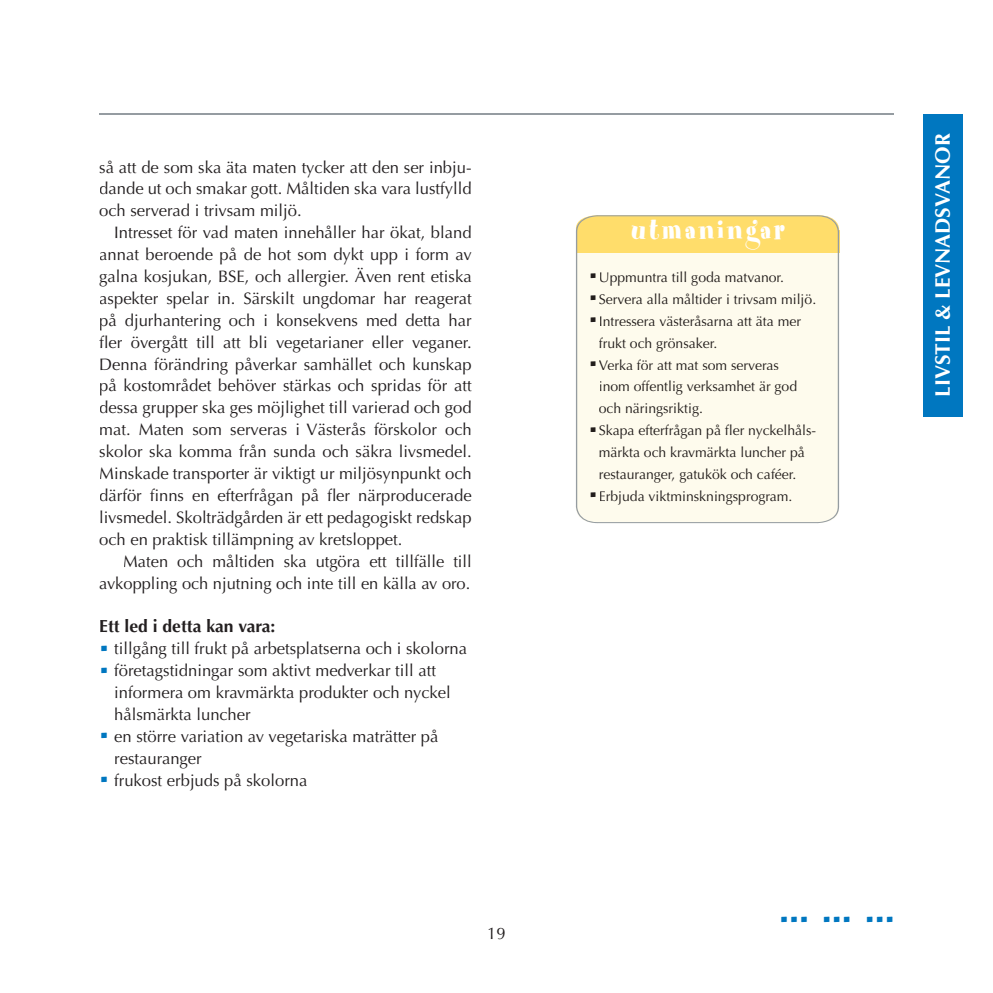
<style>
.page{position:relative;width:993px;height:993px;background:#fff}
.page>*{position:absolute;margin:0;border:0;box-sizing:border-box;transform-origin:0 0}
.t1{font:43.75px "Formata";color:#0077c0}
.t2{font:38.5px "Formata";color:#221d1b}
.t3{font:31.68px "Spumoni LP";letter-spacing:.1em;color:#fff}
.t4{font:700 21px "Optima";color:#fff}
.t5{font:700 17.5px "Optima";color:#231f20}
.t6{font:16.62px/21.9px "Optima";color:#231f20;text-align:justify}
.t7{font:14px/21.9px "Optima";color:#221d1b}
</style>
<div class="page">
<hr style="left:99px;top:113px;width:794px;height:2px;background:#959ca1">
<div style="left:923px;top:114px;width:39px;height:302px;background:#0077c0"></div>
<svg style="left:576px;top:215px;width:262px;height:308px;background:#fcf6dc"></svg>
<p class="t6" style="left:99px;top:156px;width:374px">så att de som ska äta maten tycker att den ser inbju&shy;dande ut och smakar gott. Måltiden ska vara lustfylld och serverad i trivsam miljö.</p>
<p class="t6" style="left:99px;top:222px;width:374px;text-indent:15px">Intresset för vad maten innehåller har ökat, bland annat beroende på de hot som dykt upp i form av galna kosjukan, BSE, och allergier. Även rent etiska aspekter spelar in. Särskilt ungdomar har reagerat på djurhantering och i konsekvens med detta har fler övergått till att bli vegetarianer eller veganer.<br>Denna förändring påverkar samhället och kunskap på kostområdet behöver stärkas och spridas för att dessa grupper ska ges möjlighet till varierad och god mat. Maten som serveras i Västerås förskolor och skolor ska komma från sunda och säkra livsmedel.<br>Minskade transporter är viktigt ur miljösynpunkt och därför finns en efterfrågan på fler närproducerade livsmedel. Skolträdgården är ett pedagogiskt redskap och en praktisk tillämpning av kretsloppet.</p>
<p class="t6" style="left:99px;top:550px;width:374px;text-align:right">Maten och måltiden ska utgöra ett tillfälle till avkoppling och njutning och inte till en källa av oro.</p>
<p class="t5" style="left:99px;top:616px;width:178px">Ett led i detta kan vara:</p>
<h1 class="t1" style="left:99px;top:608px;width:12px">.</h1>
<p class="t6" style="left:114px;top:637px;width:354px">tillgång till frukt på arbetsplatserna och i skolorna</p>
<h1 class="t1" style="left:99px;top:630px;width:12px">.</h1>
<p class="t6" style="left:114px;top:659px;width:338px;text-align:left">företagstidningar som aktivt medverkar till att informera om kravmärkta produkter och nyckel hålsmärkta luncher</p>
<h1 class="t1" style="left:99px;top:696px;width:12px">.</h1>
<p class="t6" style="left:114px;top:725px;width:326px">en större variation av vegetariska maträtter på restauranger</p>
<h1 class="t1" style="left:99px;top:739px;width:12px">.</h1>
<p class="t6" style="left:114px;top:769px;width:195px">frukost erbjuds på skolorna</p>
<p class="t6" style="left:487px;top:922px;width:20px">19</p>
<h3 class="t3" style="left:630px;top:213px;width:155px">utmaningar</h3>
<h2 class="t2" style="left:588px;top:241px;width:10px">.</h2>
<p class="t7" style="left:598px;top:266px;width:187px">Uppmuntra till goda matvanor.</p>
<h2 class="t2" style="left:588px;top:263px;width:10px">.</h2>
<p class="t7" style="left:598px;top:288px;width:219px">Servera alla måltider i trivsam miljö.</p>
<h2 class="t2" style="left:588px;top:285px;width:10px">.</h2>
<p class="t7" style="left:598px;top:310px;width:204px">Intressera västeråsarna att äta mer frukt och grönsaker.</p>
<h2 class="t2" style="left:588px;top:329px;width:10px">.</h2>
<p class="t7" style="left:598px;top:354px;width:200px">Verka för att mat som serveras inom offentlig verksamhet är god och näringsriktig.</p>
<h2 class="t2" style="left:588px;top:394px;width:10px">.</h2>
<p class="t7" style="left:598px;top:419px;width:219px">Skapa efterfrågan på fler nyckelhåls&shy;märkta och kravmärkta luncher på restauranger, gatukök och caféer.</p>
<h2 class="t2" style="left:588px;top:460px;width:10px">.</h2>
<p class="t7" style="left:598px;top:485px;width:195px">Erbjuda viktminskningsprogram.</p>
<p class="t4" style="left:930px;top:397px;width:265px;rotate:-90deg">LIVSTIL &amp; LEVNADSVANOR</p>
<h1 class="t1" style="left:778px;top:879px;width:117px">... ... ...</h1>
</div>
